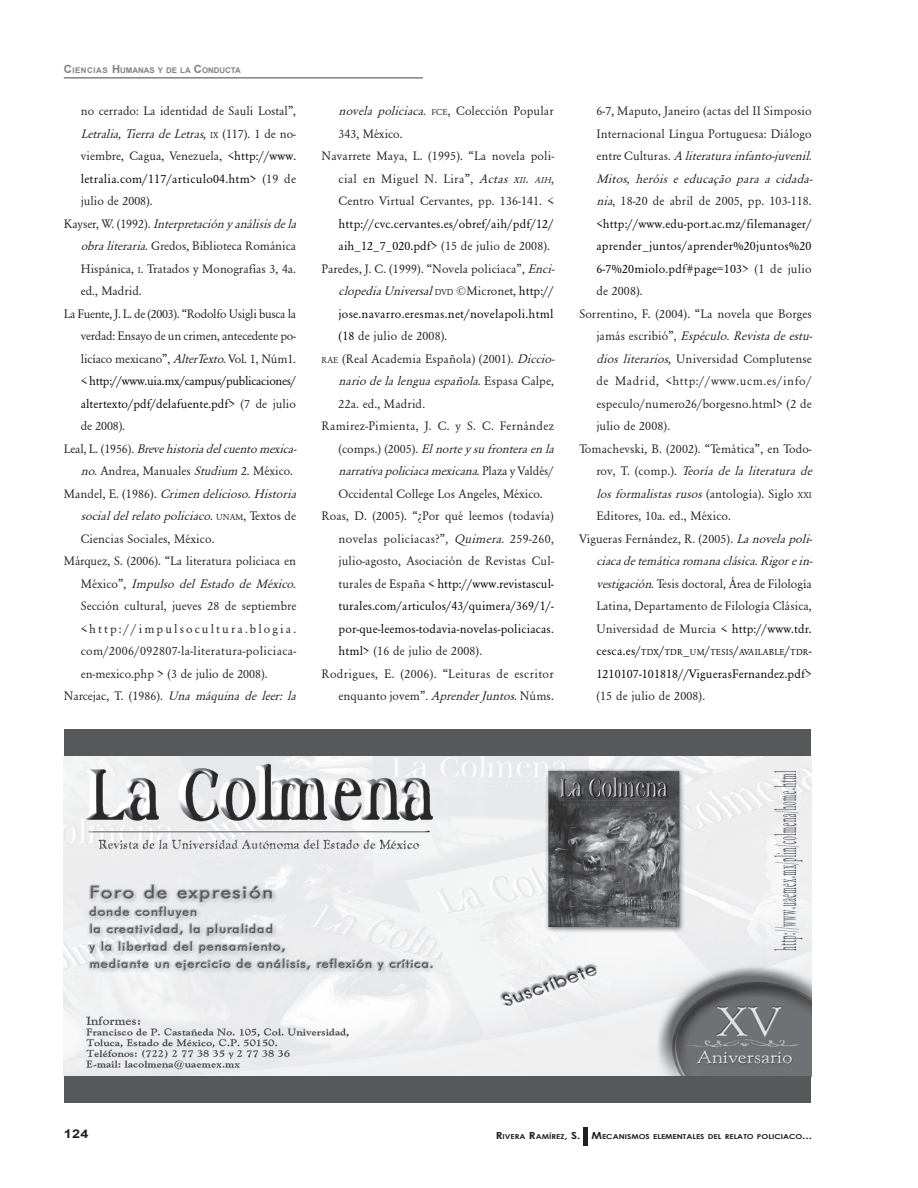
<style>
.page{position:relative;width:918px;height:1188px;background:#fff}
.page>*{position:absolute;margin:0;border:0;box-sizing:border-box;transform-origin:0 0}
.t1{font:12.75px "Garamond";letter-spacing:.01em;color:#231f20}
.t2{font:italic 12.75px "Garamond";letter-spacing:.005em;color:#231f20}
.t3{font:12.75px/22.5px "Garamond";letter-spacing:.01em;color:#000}
.t4{font:12.75px "Garamond";letter-spacing:.03em;color:#231f20}
.t5{font:12.75px "Garamond";letter-spacing:-.02em;color:#231f20}
.t6{font:12.75px "Garamond";letter-spacing:-.02em;color:#000}
.t7{font:12.75px "Garamond";letter-spacing:-.01em;color:#231f20}
.t8{font:12.75px "Garamond";letter-spacing:-.015em;color:#231f20}
.t9{font:12.75px "Garamond";letter-spacing:.045em;color:#231f20}
.t10{font:12.75px "Garamond";letter-spacing:.165em;color:#231f20}
.t11{font:700 12px "Arial";color:#231f20;scale:1.2 1}
.t12{font:8.85px "Garamond";letter-spacing:.035em;color:#000}
.t13{font:700 7.8px "Arial";color:#808285}
.t14{font:700 6.9px "Century Gothic";color:#231f20;scale:1.2 1}
.s1{font-size:11.25px}
.s2{font-style:normal}
.s3{font-style:normal;font-size:8.85px}
.s4{color:#000}
.s5{color:#231f20}
.s6{font-style:italic}
.s7{font-size:8.85px}
.s8{font-style:italic;font-size:8.85px}
.s9{font-style:normal;color:#000}
.s10{font-size:12.75px}
.s11{font-size:9.75px}
</style>
<div class="page">
<hr style="left:64px;top:77px;width:359px;height:2px;background:#808285">
<hr style="left:584px;top:1127px;width:4px;height:19px;background:#231f20">
<img style="left:64px;top:756px;width:748px;height:320px">
<div style="left:64px;top:729px;width:747px;height:27px;background:#57585a"></div>
<div style="left:64px;top:1076px;width:747px;height:27px;background:#57585a"></div>
<p class="t13" style="left:64px;top:65px;width:179px"><span class="s1">C</span>IENC IAS <span class="s1">H</span>UMANAS Y DE LA <span class="s1">C</span>ONDUCTA</p>
<p class="t1" style="left:81px;top:104px;width:217px">no cerrado: La identidad de Sauli Lostal”,</p>
<p class="t2" style="left:81px;top:127px;width:217px">Letralia, Tierra de Letras<span class="s2">,</span> <span class="s3">IX</span> <span class="s2">(</span><span class="s2">117). 1 de no-</span></p>
<p class="t1" style="left:81px;top:149px;width:217px">viembre, Cagua, Venezuela, &lt;<span class="s4">http://www.</span></p>
<p class="t3" style="left:81px;top:168px;width:217px">letralia.com/117/articulo04.htm<span class="s5">&gt; (19 de</span></p>
<p class="t1" style="left:81px;top:194px;width:73px">julio de 2008).</p>
<p class="t2" style="left:64px;top:217px;width:234px"><span class="s2">Kayser, W. (1992).</span> Interpretación y análisis de la</p>
<p class="t1" style="left:81px;top:239px;width:217px"><span class="s6">obra literaria</span>. Gredos, Biblioteca Románica</p>
<p class="t1" style="left:81px;top:262px;width:217px">Hispánica, <span class="s7">I</span>. Tratados y Monografías 3, 4a.</p>
<p class="t1" style="left:81px;top:284px;width:62px">ed., Madrid.</p>
<p class="t5" style="left:64px;top:307px;width:234px">La Fuente, J. L. de (2003). “Rodolfo Usigli busca la</p>
<p class="t8" style="left:81px;top:329px;width:217px">verdad: Ensayo de un crimen, antecedente po-</p>
<p class="t7" style="left:81px;top:352px;width:217px">licíaco mexicano”, <span class="s6">AlterTexto</span>. Vol. 1, Núm1.</p>
<p class="t6" style="left:81px;top:374px;width:217px"><span class="s5">&lt;</span> http://www.uia.mx/campus/publicaciones/</p>
<p class="t3" style="left:81px;top:393px;width:217px">altertexto/pdf/delafuente.pdf<span class="s5">&gt; (7 de julio</span></p>
<p class="t1" style="left:81px;top:419px;width:46px">de 2008).</p>
<p class="t2" style="left:64px;top:442px;width:235px"><span class="s2">Leal, L. (1956).</span> Breve historia del cuento mexica-</p>
<p class="t1" style="left:81px;top:464px;width:214px"><span class="s6">no</span>. Andrea, Manuales <span class="s6">Studium</span> 2. México.</p>
<p class="t2" style="left:64px;top:487px;width:234px"><span class="s2">Mandel, E. (1986).</span> Crimen delicioso. Historia</p>
<p class="t2" style="left:81px;top:509px;width:217px">social del relato policiaco<span class="s2">.</span> <span class="s3">UNAM</span><span class="s2">, Textos de</span></p>
<p class="t1" style="left:81px;top:532px;width:135px">Ciencias Sociales, México.</p>
<p class="t1" style="left:64px;top:554px;width:234px">Márquez, S. (2006). “La literatura policiaca en</p>
<p class="t2" style="left:81px;top:577px;width:217px"><span class="s2">México”,</span> Impulso del Estado de México<span class="s2">.</span></p>
<p class="t1" style="left:81px;top:599px;width:217px">Sección cultural, jueves 28 de septiembre</p>
<p class="t10" style="left:81px;top:622px;width:217px">&lt;http://impulsocultura.blogia.</p>
<p class="t4" style="left:81px;top:644px;width:217px">com/2006/092807-la-literatura-policiaca-</p>
<p class="t1" style="left:81px;top:667px;width:188px">en-mexico.php &gt; (3 de julio de 2008).</p>
<p class="t2" style="left:64px;top:689px;width:234px"><span class="s2">Narcejac, T. (1986).</span> Una máquina de leer: la</p>
<p class="t1" style="left:339px;top:104px;width:217px"><span class="s6">novela policiaca</span>. <span class="s7">FCE</span>, Colección Popular</p>
<p class="t1" style="left:339px;top:127px;width:65px">343, México.</p>
<p class="t1" style="left:322px;top:149px;width:234px">Navarrete Maya, L. (1995). “La novela poli-</p>
<p class="t4" style="left:339px;top:172px;width:217px">cial en Miguel N. Lira”, <span class="s6">Actas</span> <span class="s8">xii</span><span class="s6">.</span> <span class="s8">aih</span>,</p>
<p class="t1" style="left:339px;top:194px;width:217px">Centro Virtual Cervantes, pp. 136-141. &lt;</p>
<p class="t3" style="left:339px;top:213px;width:217px">http://cvc.cervantes.es/obref/aih/pdf/12/</p>
<p class="t1" style="left:339px;top:239px;width:213px"><span class="s4">aih_12_7_020.pdf</span>&gt; (15 de julio de 2008).</p>
<p class="t1" style="left:322px;top:262px;width:235px">Paredes, J. C. (1999). “Novela policíaca”, <span class="s6">Enci-</span></p>
<p class="t2" style="left:339px;top:284px;width:217px">clopedia Universal <span class="s3">DVD</span> <span class="s2">©Micronet,</span> <span class="s9">http://</span></p>
<p class="t3" style="left:339px;top:303px;width:217px">jose.navarro.eresmas.net/novelapoli.html</p>
<p class="t1" style="left:339px;top:329px;width:110px"><span class="s4">(18</span> de julio de 2008).</p>
<p class="t1" style="left:322px;top:352px;width:235px"><span class="s7">RAE</span> (Real Academia Española) (2001). <span class="s6">Diccio-</span></p>
<p class="t2" style="left:339px;top:374px;width:217px">nario de la lengua española<span class="s2">. Espasa Calpe,</span></p>
<p class="t1" style="left:339px;top:397px;width:88px">22a. ed., Madrid.</p>
<p class="t1" style="left:322px;top:419px;width:234px">Ramírez-Pimienta, J. C. y S. C. Fernández</p>
<p class="t2" style="left:339px;top:442px;width:217px"><span class="s2">(comps.) (2005).</span> El norte y su frontera en la</p>
<p class="t2" style="left:339px;top:464px;width:217px">narrativa policiaca mexicana<span class="s2">. Plaza y Valdés/</span></p>
<p class="t1" style="left:339px;top:487px;width:206px">Occidental College Los Angeles, México.</p>
<p class="t1" style="left:322px;top:509px;width:234px">Roas, D. (2005). “¿Por qué leemos (todavía)</p>
<p class="t1" style="left:339px;top:532px;width:217px">novelas policíacas?”, <span class="s6">Quimera</span>. 259-260,</p>
<p class="t1" style="left:339px;top:554px;width:217px">julio-agosto, Asociación de Revistas Cul-</p>
<p class="t3" style="left:339px;top:573px;width:217px"><span class="s5">turales de España &lt;</span> http://www.revistascul-</p>
<p class="t3" style="left:339px;top:595px;width:217px">turales.com/articulos/43/quimera/369/1/-</p>
<p class="t3" style="left:339px;top:618px;width:217px">por-que-leemos-todavia-novelas-policiacas.</p>
<p class="t1" style="left:339px;top:644px;width:145px"><span class="s4">html</span>&gt; (16 de julio de 2008).</p>
<p class="t4" style="left:322px;top:667px;width:234px">Rodrigues, E. (2006). “Leituras de escritor</p>
<p class="t1" style="left:339px;top:689px;width:217px">enquanto jovem”. <span class="s6">Aprender Juntos</span>. Núms.</p>
<p class="t1" style="left:596px;top:104px;width:217px">6-7, Maputo, Janeiro (actas del II Simposio</p>
<p class="t1" style="left:596px;top:127px;width:217px">Internacional Língua Portuguesa: Diálogo</p>
<p class="t2" style="left:596px;top:149px;width:217px"><span class="s2">entre Culturas.</span> A literatura infanto-juvenil.</p>
<p class="t2" style="left:596px;top:172px;width:218px">Mitos, heróis e educação para a cidada-</p>
<p class="t1" style="left:596px;top:194px;width:217px"><span class="s6">nia</span>, 18-20 de abril de 2005, pp. 103-118.</p>
<p class="t3" style="left:596px;top:213px;width:217px"><span class="s5">&lt;</span>http://www.edu-port.ac.mz/filemanager/</p>
<p class="t3" style="left:596px;top:235px;width:217px">aprender_juntos/aprender%20juntos%20</p>
<p class="t3" style="left:596px;top:258px;width:217px">6-7%20miolo.pdf#page=103<span class="s5">&gt; (1 de julio</span></p>
<p class="t1" style="left:596px;top:284px;width:48px">de 2008).</p>
<p class="t1" style="left:579px;top:307px;width:234px">Sorrentino, F. (2004). “La novela que Borges</p>
<p class="t2" style="left:596px;top:329px;width:218px"><span class="s2">jamás escribió”,</span> Espéculo. Revista de estu-</p>
<p class="t1" style="left:596px;top:352px;width:217px"><span class="s6">dios literarios</span>, Universidad Complutense</p>
<p class="t9" style="left:596px;top:374px;width:217px">de Madrid, &lt;http://www.ucm.es/info/</p>
<p class="t1" style="left:596px;top:397px;width:217px">especulo/numero26/borgesno.html&gt; (2 de</p>
<p class="t1" style="left:596px;top:419px;width:75px">julio de 2008).</p>
<p class="t1" style="left:579px;top:442px;width:234px">Tomachevski, B. (2002). “Temática”, en Todo-</p>
<p class="t2" style="left:596px;top:464px;width:217px"><span class="s2">rov, T. (comp.).</span> Teoría de la literatura de</p>
<p class="t2" style="left:596px;top:487px;width:217px">los formalistas rusos <span class="s2">(antología). Siglo</span> <span class="s3">XXI</span></p>
<p class="t1" style="left:596px;top:509px;width:136px">Editores, 10a. ed., México.</p>
<p class="t1" style="left:579px;top:532px;width:235px">Vigueras Fernández, R. (2005). <span class="s6">La novela poli-</span></p>
<p class="t2" style="left:596px;top:554px;width:218px">ciaca de temática romana clásica. Rigor e in-</p>
<p class="t1" style="left:596px;top:577px;width:217px"><span class="s6">vestigación</span>. Tesis doctoral, Área de Filología</p>
<p class="t1" style="left:596px;top:599px;width:217px">Latina, Departamento de Filología Clásica,</p>
<p class="t1" style="left:596px;top:622px;width:217px">Universidad de Murcia &lt; <span class="s4">http://www.tdr.</span></p>
<p class="t12" style="left:596px;top:648px;width:217px"><span class="s10">cesca.es/</span>TDX<span class="s10">/</span>TDR<span class="s10">_</span>UM<span class="s10">/</span>TESIS<span class="s10">/</span>AVAILABLE<span class="s10">/</span>TDR<span class="s10">-</span></p>
<p class="t3" style="left:596px;top:663px;width:217px">1210107-101818//ViguerasFernandez.pdf<span class="s5">&gt; (15 de julio de 2008).</span></p>
<p class="t11" style="left:64px;top:1126px;width:22px">124</p>
<p class="t14" style="left:496px;top:1131px;width:265px"><span class="s11">R</span>IVERA <span class="s11">R</span>AMÍREZ<span class="s11">, S. M</span>ECANISMOS ELEMENTALES DEL RELATO POLICIACO<span class="s11">...</span></p>
</div>
